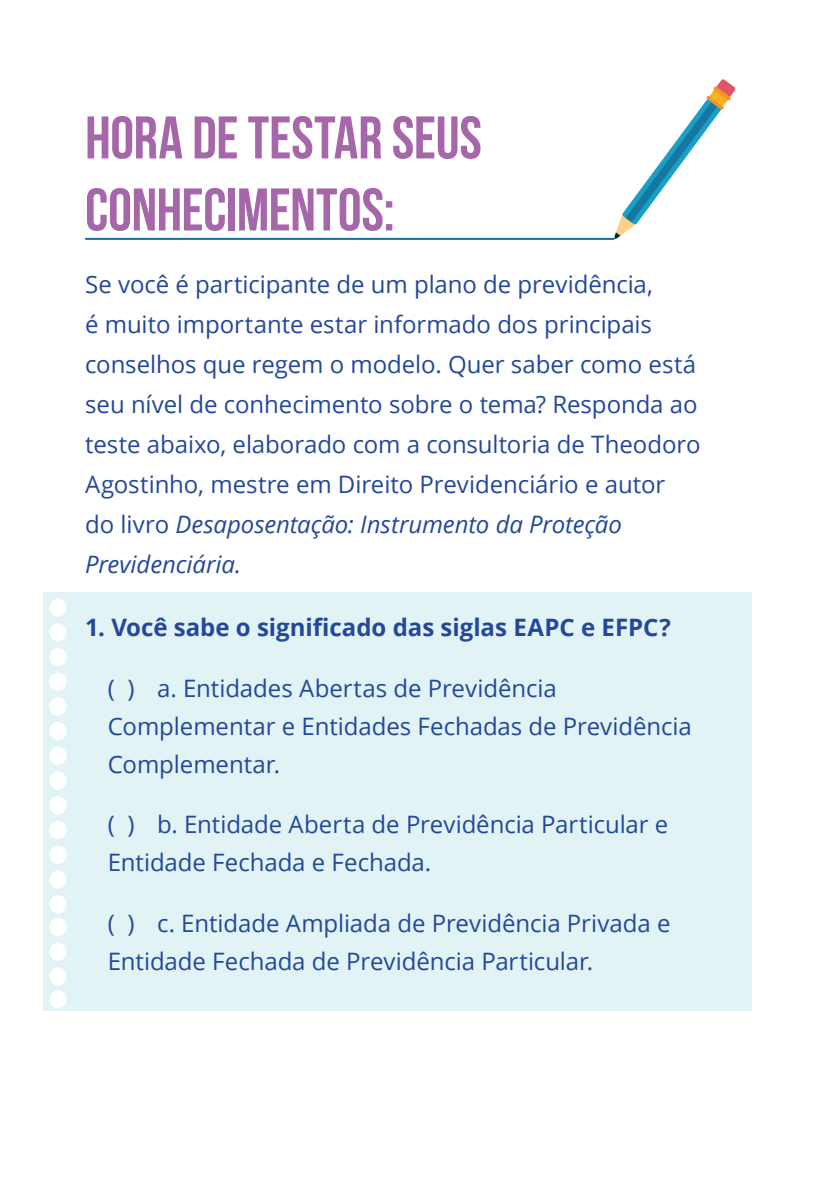
<style>
.page{position:relative;width:840px;height:1191px;background:#fff}
.page>*{position:absolute;margin:0;border:0;box-sizing:border-box;transform-origin:0 0}
.t1{font:700 60px/72px "Bebas Neue";letter-spacing:-.005em;color:#a666aa}
.t2{font:24px/40px "Open Sans";letter-spacing:-.005em;color:#23489a}
.t3{font:700 24px "Open Sans";color:#23489a}
.s1{font-style:italic}
</style>
<div class="page">
<div style="left:43px;top:591px;width:708px;height:419px;background:#e2f3f6"></div>
<div style="left:49px;top:623px;width:18px;height:18px;background:#fff;border-radius:50%"></div>
<div style="left:49px;top:895px;width:18px;height:18px;background:#fff;border-radius:50%"></div>
<div style="left:49px;top:870px;width:18px;height:18px;background:#fff;border-radius:50%"></div>
<div style="left:49px;top:845px;width:18px;height:19px;background:#fff;border-radius:50%"></div>
<div style="left:49px;top:821px;width:18px;height:18px;background:#fff;border-radius:50%"></div>
<div style="left:49px;top:796px;width:18px;height:18px;background:#fff;border-radius:50%"></div>
<div style="left:49px;top:771px;width:18px;height:18px;background:#fff;border-radius:50%"></div>
<div style="left:49px;top:747px;width:18px;height:18px;background:#fff;border-radius:50%"></div>
<div style="left:49px;top:722px;width:18px;height:18px;background:#fff;border-radius:50%"></div>
<div style="left:49px;top:697px;width:18px;height:18px;background:#fff;border-radius:50%"></div>
<div style="left:49px;top:672px;width:18px;height:19px;background:#fff;border-radius:50%"></div>
<div style="left:49px;top:648px;width:18px;height:18px;background:#fff;border-radius:50%"></div>
<div style="left:49px;top:598px;width:18px;height:18px;background:#fff;border-radius:50%"></div>
<svg style="left:613px;top:79px;width:122px;height:161px"></svg>
<hr style="left:85px;top:238px;width:529px;height:2px;background:#156f9e">
<div style="left:49px;top:942px;width:18px;height:18px;background:#fff;border-radius:50%"></div>
<div style="left:49px;top:918px;width:18px;height:18px;background:#fff;border-radius:50%"></div>
<div style="left:49px;top:967px;width:18px;height:18px;background:#fff;border-radius:50%"></div>
<div style="left:49px;top:990px;width:18px;height:18px;background:#fff;border-radius:50%"></div>
<p class="t1" style="left:85px;top:101px;width:398px">HORA DE TESTAR SEUS<br>CONHECIMENTOS:</p>
<p class="t2" style="left:85px;top:264px;width:616px">Se você é participante de um plano de previdência,<br>é muito importante estar informado dos principais conselhos que regem o modelo. Quer saber como está seu nível de conhecimento sobre o tema? Responda ao teste abaixo, elaborado com a consultoria de Theodoro Agostinho, mestre em Direito Previdenciário e autor<br>do livro <span class="s1">Desaposentação: Instrumento da Proteção Previdenciária.</span></p>
<p class="t3" style="left:85px;top:610px;width:587px">1. Você sabe o significado das siglas EAPC e EFPC?</p>
<p class="t2" style="left:108px;top:668px;width:585px;line-height:38px">( ) a. Entidades Abertas de Previdência<br>Complementar e Entidades Fechadas de Previdência<br>Complementar.</p>
<p class="t2" style="left:108px;top:805px;width:561px;line-height:38px">( ) b. Entidade Aberta de Previdência Particular e<br>Entidade Fechada e Fechada.</p>
<p class="t2" style="left:108px;top:903px;width:564px;line-height:38px">( ) c. Entidade Ampliada de Previdência Privada e<br>Entidade Fechada de Previdência Particular.</p>
</div>
